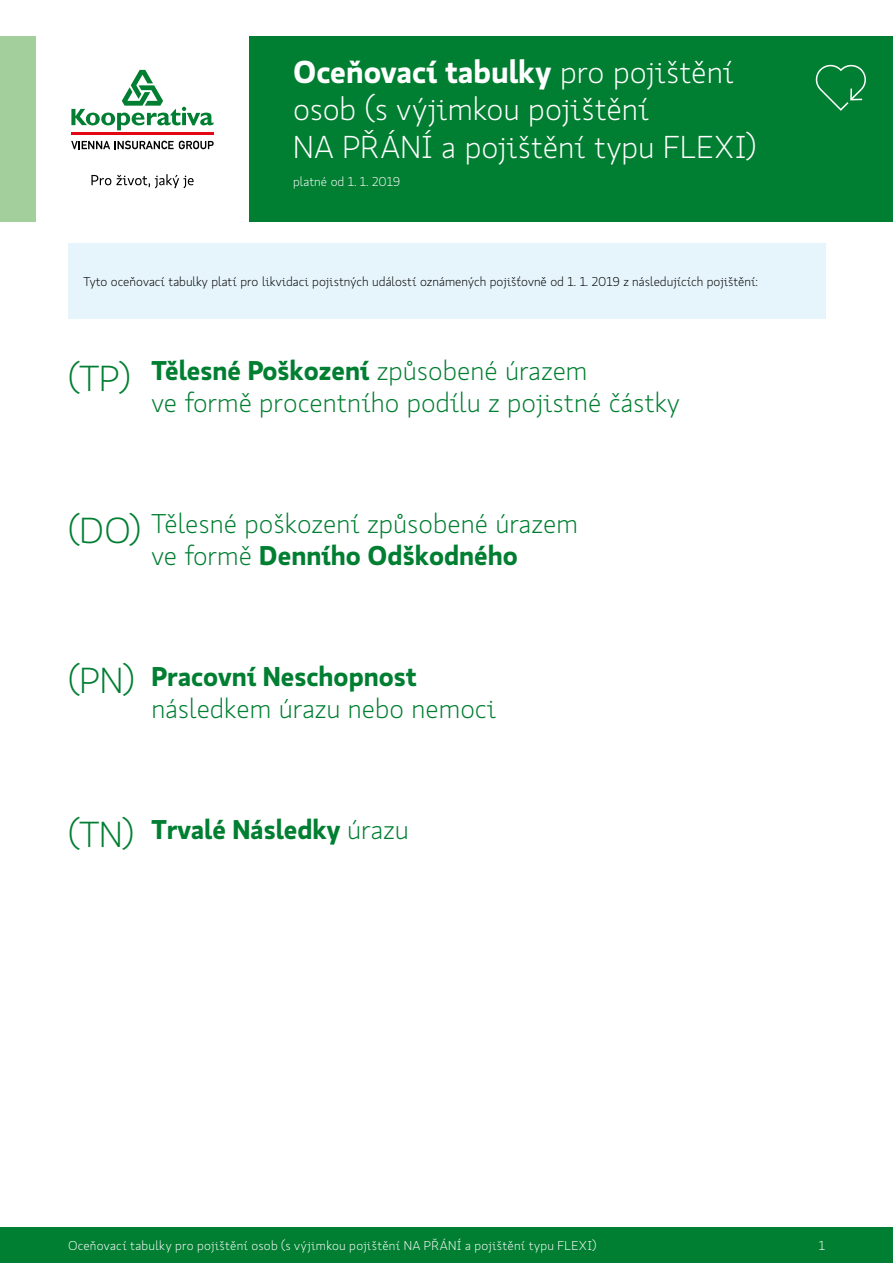
<style>
.page{position:relative;width:893px;height:1263px;background:#fff}
.page>*{position:absolute;margin:0;border:0;box-sizing:border-box;transform-origin:0 0}
.t1{font:300 36px "Koop Pro";color:#007e31}
.t2{font:300 31.5px/37.8px "Koop Pro";letter-spacing:.005em;color:#fff}
.t3{font:300 27px/32.4px "Koop Pro";color:#007e31}
.t4{font:700 27px "Koop Pro";color:#007e31}
.t5{font:300 12.75px "Koop Pro";color:#000}
.t6{font:300 12.75px "Koop Pro";letter-spacing:.015em;color:#fff}
.s1{font-weight:700}
.s2{font-weight:300}
</style>
<div class="page">
<div style="left:0;top:1227px;width:893px;height:36px;background:#007e31"></div>
<div style="left:249px;top:36px;width:644px;height:186px;background:#007e31"></div>
<div style="left:0;top:36px;width:36px;height:186px;background:#a2cf9c"></div>
<hr style="left:71px;top:133px;width:142px;height:2px;background:#e30613">
<svg style="left:71px;top:70px;width:142px;height:60px"></svg>
<svg style="left:71px;top:141px;width:143px;height:8px"></svg>
<svg style="left:91px;top:174px;width:103px;height:14px"></svg>
<div style="left:68px;top:243px;width:757px;height:75px;background:#e6f4fb"></div>
<svg style="left:816px;top:65px;width:50px;height:46px"></svg>
<p class="t2" style="left:293px;top:52px;width:465px"><span class="s1">Oceňovací tabulky</span> pro pojištění osob (s výjimkou pojištění<br>NA PŘÁNÍ a pojištění typu FLEXI)</p>
<p class="t6" style="left:293px;top:173px;width:108px">platné od 1. 1. 2019</p>
<p class="t5" style="left:84px;top:273px;width:676px">Tyto oceňovací tabulky platí pro likvidaci pojistných událostí oznámených pojišťovně od 1. 1. 2019 z následujících pojištění:</p>
<h1 class="t1" style="left:68px;top:355px;width:64px">(TP)</h1>
<p class="t3" style="left:151px;top:354px;width:530px"><span class="s1">Tělesné Poškození</span> způsobené úrazem<br>ve formě procentního podílu z pojistné částky</p>
<h1 class="t1" style="left:68px;top:506px;width:75px">(DO)</h1>
<p class="t3" style="left:151px;top:507px;width:428px">Tělesné poškození způsobené úrazem ve formě <span class="s1">Denního Odškodného</span></p>
<h1 class="t1" style="left:68px;top:656px;width:68px">(PN)</h1>
<p class="t4" style="left:151px;top:657px;width:267px">Pracovní Neschopnost</p>
<p class="t3" style="left:151px;top:692px;width:346px">následkem úrazu nebo nemoci</p>
<h1 class="t1" style="left:68px;top:811px;width:68px">(TN)</h1>
<p class="t4" style="left:151px;top:810px;width:259px">Trvalé Následky <span class="s2">úrazu</span></p>
<p class="t6" style="left:68px;top:1237px;width:530px">Oceňovací tabulky pro pojištění osob (s výjimkou pojištění NA PŘÁNÍ a pojištění typu FLEXI)</p>
<p class="t6" style="left:819px;top:1237px;width:8px">1</p>
</div>
